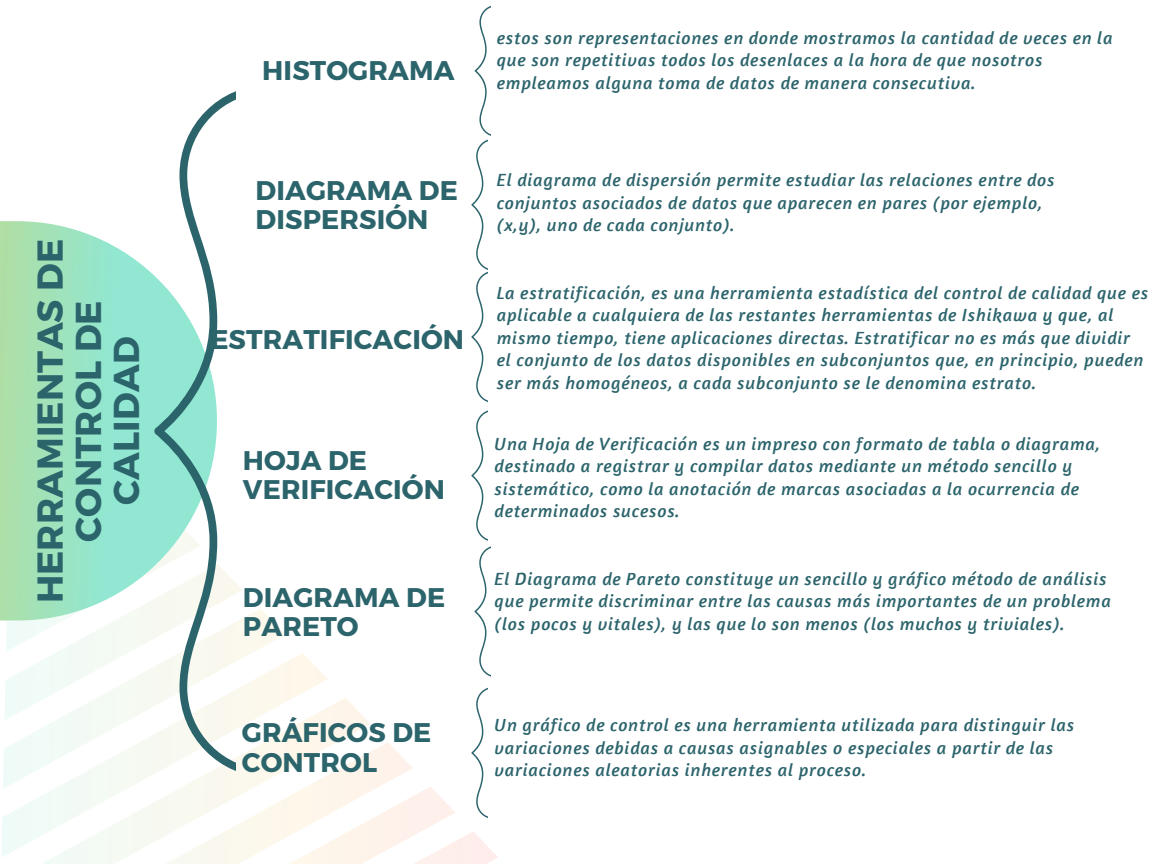
<style>
.page{position:relative;width:1152px;height:864px;background:#fff}
.page>*{position:absolute;margin:0;border:0;box-sizing:border-box;transform-origin:0 0}
.t1{font:700 36px/38.2px "Montserrat";letter-spacing:.005em;color:#2c646c;text-align:center}
.t2{font:700 27px/29.2px "Montserrat";letter-spacing:.005em;color:#2c646c}
.t3{font:italic 18px/22.5px "Amaranth";letter-spacing:.045em;color:#2c646c}
</style>
<div class="page">
<svg style="left:1px;top:546px;width:497px;height:318px"></svg>
<svg style="left:0;top:221px;width:154px;height:400px;background:#a3e5c5"></svg>
<svg style="left:154px;top:91px;width:81px;height:712px"></svg>
<svg style="left:471px;top:6px;width:19px;height:818px"></svg>
<h1 class="t1" style="left:29px;top:603px;width:366px;rotate:-90deg">HERRAMIENTAS DE<br>CONTROL DE<br>CALIDAD</h1>
<h2 class="t2" style="left:262px;top:55px;width:194px">HISTOGRAMA</h2>
<p class="t3" style="left:497px;top:26px;width:617px">estos son representaciones en donde mostramos la cantidad de veces en la que son repetitivas todos los desenlaces a la hora de que nosotros empleamos alguna toma de datos de manera consecutiva.</p>
<h2 class="t2" style="left:256px;top:175px;width:204px">DIAGRAMA DE<br>DISPERSIÓN</h2>
<p class="t3" style="left:497px;top:168px;width:559px">El diagrama de dispersión permite estudiar las relaciones entre dos conjuntos asociados de datos que aparecen en pares (por ejemplo, (x,y), uno de cada conjunto).</p>
<h2 class="t2" style="left:210px;top:323px;width:255px">ESTRATIFICACIÓN</h2>
<h2 class="t2" style="left:243px;top:444px;width:203px">HOJA DE<br>VERIFICACIÓN</h2>
<h2 class="t2" style="left:243px;top:581px;width:204px">DIAGRAMA DE<br>PARETO</h2>
<p class="t3" style="left:497px;top:281px;width:653px">La estratificación, es una herramienta estadística del control de calidad que es aplicable a cualquiera de las restantes herramientas de Ishikawa y que, al mismo tiempo, tiene aplicaciones directas. Estratificar no es más que dividir el conjunto de los datos disponibles en subconjuntos que, en principio, pueden ser más homogéneos, a cada subconjunto se le denomina estrato.</p>
<p class="t3" style="left:495px;top:432px;width:607px">Una Hoja de Verificación es un impreso con formato de tabla o diagrama, destinado a registrar y compilar datos mediante un método sencillo y sistemático, como la anotación de marcas asociadas a la ocurrencia de determinados sucesos.</p>
<p class="t3" style="left:495px;top:567px;width:618px">El Diagrama de Pareto constituye un sencillo y gráfico método de análisis que permite discriminar entre las causas más importantes de un problema (los pocos y vitales), y las que lo son menos (los muchos y triviales).</p>
<h2 class="t2" style="left:242px;top:717px;width:191px">GRÁFICOS DE<br>CONTROL</h2>
<p class="t3" style="left:495px;top:713px;width:581px">Un gráfico de control es una herramienta utilizada para distinguir las variaciones debidas a causas asignables o especiales a partir de las variaciones aleatorias inherentes al proceso.</p>
</div>
